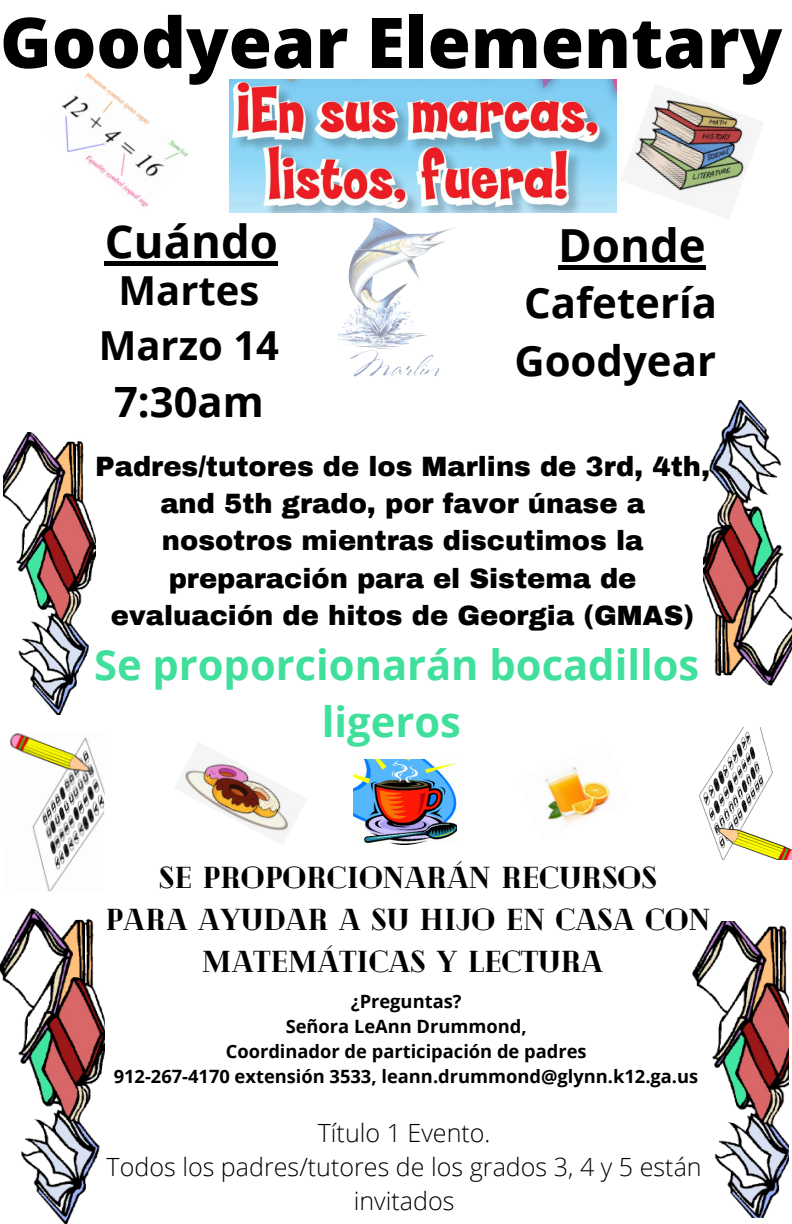
<style>
.page{position:relative;width:792px;height:1224px;background:#fff}
.page>*{position:absolute;margin:0;border:0;box-sizing:border-box;transform-origin:0 0}
.t1{font:800 70px "Open Sans";color:#000}
.t2{font:700 45.6px "Open Sans";color:#000}
.t3{font:700 45.4px "Open Sans";color:#000}
.t4{font:700 42px/58.4px "Open Sans";color:#000}
.t5{font:700 41.8px "Open Sans";color:#000}
.t6{font:700 41.6px/57px "Open Sans";color:#41df9c;text-align:center}
.t7{font:700 40px/55.6px "Open Sans";color:#000;text-align:center}
.t8{font:900 30.2px/42px "Cheque";color:#000;text-align:center}
.t9{font:900 27.4px/37.2px "Archivo";color:#000;text-align:center}
.t10{font:300 25.2px/33.8px "Open Sans";color:#000;text-align:center}
.t11{font:700 18.4px/25.2px "Open Sans";color:#000;text-align:center}
</style>
<div class="page">
<img style="left:0;top:909px;width:105px;height:315px">
<img style="left:4px;top:432px;width:91px;height:282px">
<img style="left:10px;top:733px;width:95px;height:158px">
<img style="left:230px;top:79px;width:387px;height:134px">
<img style="left:633px;top:94px;width:116px;height:102px">
<img style="left:704px;top:401px;width:88px;height:285px">
<img style="left:699px;top:727px;width:93px;height:132px">
<img style="left:693px;top:922px;width:96px;height:295px">
<img style="left:61px;top:72px;width:128px;height:135px">
<img style="left:339px;top:219px;width:115px;height:157px">
<img style="left:181px;top:758px;width:112px;height:78px">
<img style="left:353px;top:759px;width:104px;height:86px">
<img style="left:545px;top:767px;width:66px;height:57px">
<hr style="left:105px;top:261px;width:173px;height:4px;background:#000">
<div style="left:558px;top:265px;width:148px;height:5px;background:#000"></div>
<h1 class="t1" style="left:0;top:-7px;width:784px">Goodyear Elementary</h1>
<h3 class="t3" style="left:105px;top:209px;width:175px">Cuándo</h3>
<h2 class="t2" style="left:558px;top:213px;width:149px">Donde</h2>
<h3 class="t7" style="left:99px;top:261px;width:182px">Martes<br>Marzo 14</h3>
<h3 class="t5" style="left:114px;top:373px;width:151px">7:30am</h3>
<h3 class="t4" style="left:514px;top:272px;width:204px">Cafetería<br>Goodyear</h3>
<p class="t9" style="left:95px;top:448px;width:617px">Padres/tutores de los Marlins de 3rd, 4th, and 5th grado, por favor únase a nosotros mientras discutimos la preparación para el Sistema de evaluación de hitos de Georgia (GMAS)</p>
<h3 class="t6" style="left:94px;top:635px;width:607px">Se proporcionarán bocadillos ligeros</h3>
<p class="t8" style="left:106px;top:855px;width:606px">SE PROPORCIONARÁN RECURSOS<br>PARA AYUDAR A SU HIJO EN CASA CON<br>MATEMÁTICAS Y LECTURA</p>
<p class="t11" style="left:114px;top:988px;width:586px">¿Preguntas?<br>Señora LeAnn Drummond,<br>Coordinador de participación de padres<br>912-267-4170 extensión 3533, leann.drummond@glynn.k12.ga.us</p>
<p class="t10" style="left:107px;top:1116px;width:597px">Título 1 Evento.<br>Todos los padres/tutores de los grados 3, 4 y 5 están invitados</p>
</div>
